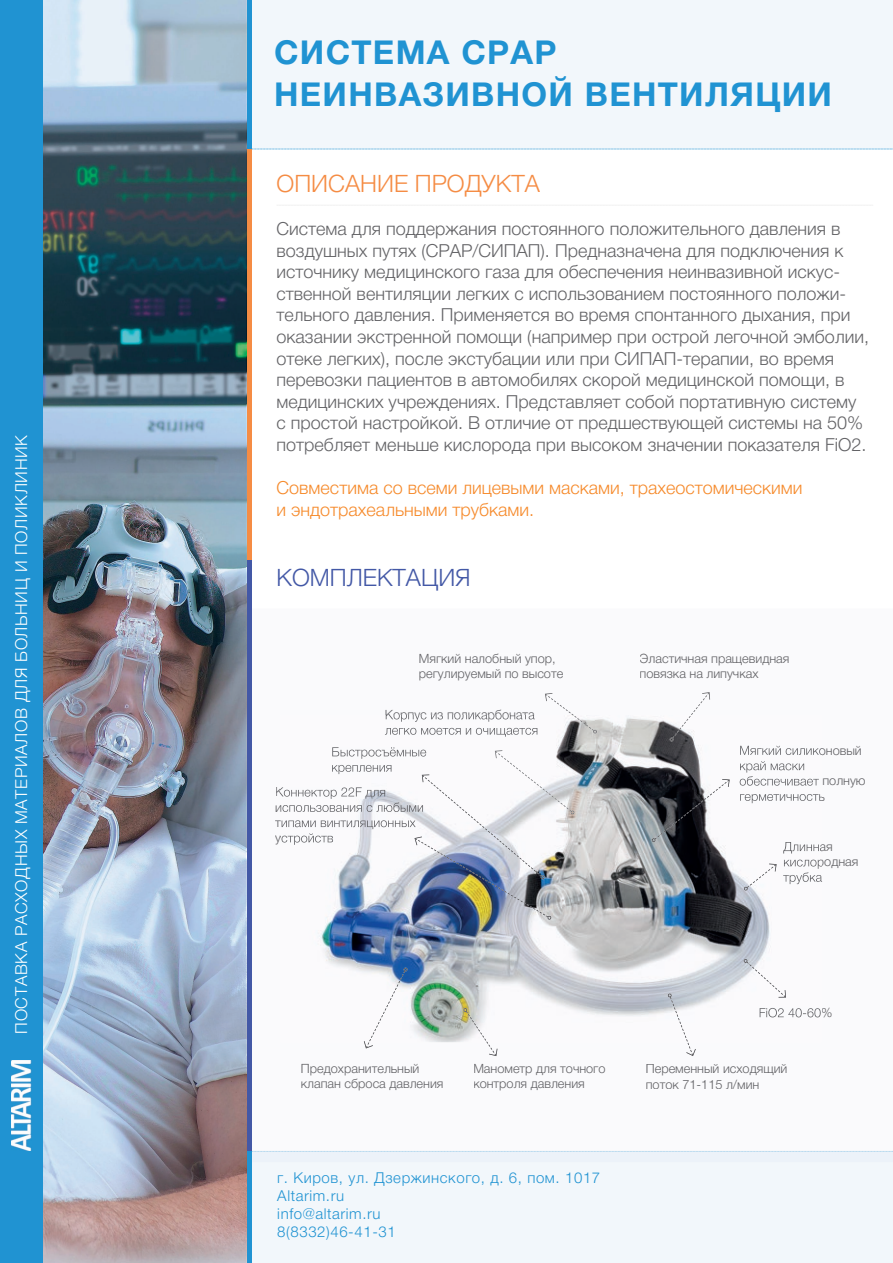
<style>
.page{position:relative;width:893px;height:1263px;background:#fff}
.page>*{position:absolute;margin:0;border:0;box-sizing:border-box;transform-origin:0 0}
.t1{font:700 33px/42px "Helvetica Neue Cyr";letter-spacing:.04em;color:#2093d2}
.t2{font:300 24px "Helvetica Neue Cyr";color:#f58c44}
.t3{font:300 24px "Helvetica Neue Cyr";color:#4358a6}
.t4{font:300 18px/21.6px "Helvetica Neue Cyr";color:#636366}
.t5{font:300 18px/21.6px "Helvetica Neue Cyr";color:#f68a2b}
.t6{font:300 16.5px "Helvetica Neue Cyr";letter-spacing:.04em;color:#fff}
.t7{font:300 15px/18px "Helvetica Neue Cyr";letter-spacing:.04em;color:#2093d2}
.t8{font:300 12.75px/15.3px "Helvetica Neue Cyr";color:#616165}
</style>
<div class="page">
<img style="left:43px;top:0;width:204px;height:1263px">
<hr style="left:43px;top:1262px;width:203px;height:1px;background:#e8f1f9">
<div style="left:252px;top:0;width:641px;height:149px;background:#f2f7fb"></div>
<div style="left:252px;top:1162px;width:641px;height:101px;background:#f2f7fb"></div>
<div style="left:0;top:0;width:43px;height:1263px;background:#2093d2"></div>
<img style="left:11px;top:1060px;width:20px;height:91px">
<svg style="left:277px;top:205px;width:594px;height:1px"></svg>
<hr style="left:248px;top:1151px;width:4px;height:112px;background:#2093d2">
<hr style="left:248px;top:0;width:4px;height:149px;background:#2093d2">
<hr style="left:248px;top:560px;width:4px;height:591px;background:#4358a6">
<hr style="left:248px;top:149px;width:4px;height:411px;background:#f58c44">
<svg style="left:252px;top:149px;width:641px;height:1px"></svg>
<hr style="left:252px;top:608px;width:1px;height:543px;background:#4358a6">
<svg style="left:252px;top:1151px;width:641px;height:11px"></svg>
<img style="left:318px;top:715px;width:504px;height:327px">
<div style="left:640px;top:654px;width:149px;height:11px;background:#fafafc"></div>
<div style="left:640px;top:671px;width:118px;height:10px;background:#fafafc"></div>
<div style="left:420px;top:654px;width:136px;height:11px;background:#fafafc"></div>
<div style="left:420px;top:669px;width:143px;height:12px;background:#fafafc"></div>
<img style="left:332px;top:747px;width:94px;height:12px">
<img style="left:332px;top:765px;width:59px;height:9px">
<hr style="left:276px;top:787px;width:4px;height:12px;background:#fafafc">
<img style="left:280px;top:787px;width:105px;height:12px">
<hr style="left:276px;top:802px;width:4px;height:10px;background:#fafafc">
<img style="left:280px;top:802px;width:134px;height:10px">
<div style="left:275px;top:820px;width:5px;height:9px;background:#fafafc"></div>
<img style="left:280px;top:820px;width:134px;height:9px">
<div style="left:275px;top:833px;width:5px;height:12px;background:#fafafc"></div>
<img style="left:280px;top:833px;width:53px;height:12px">
<div style="left:302px;top:1064px;width:117px;height:11px;background:#fafafc"></div>
<div style="left:302px;top:1079px;width:141px;height:12px;background:#fafafc"></div>
<div style="left:474px;top:1064px;width:131px;height:11px;background:#fafafc"></div>
<div style="left:474px;top:1081px;width:110px;height:10px;background:#fafafc"></div>
<div style="left:647px;top:1064px;width:140px;height:12px;background:#fafafc"></div>
<div style="left:646px;top:1079px;width:113px;height:10px;background:#fafafc"></div>
<div style="left:822px;top:1008px;width:10px;height:10px;background:#fafafc"></div>
<img style="left:760px;top:1008px;width:62px;height:10px">
<div style="left:822px;top:842px;width:10px;height:11px;background:#fafafc"></div>
<img style="left:783px;top:842px;width:39px;height:11px">
<div style="left:822px;top:860px;width:36px;height:9px;background:#fafafc"></div>
<img style="left:784px;top:860px;width:38px;height:9px">
<img style="left:783px;top:872px;width:39px;height:12px">
<div style="left:822px;top:746px;width:40px;height:9px;background:#fafafc"></div>
<img style="left:740px;top:746px;width:82px;height:9px">
<img style="left:740px;top:761px;width:64px;height:12px">
<div style="left:822px;top:776px;width:44px;height:12px;background:#fafafc"></div>
<img style="left:740px;top:776px;width:82px;height:12px">
<img style="left:740px;top:794px;width:82px;height:9px">
<div style="left:386px;top:710px;width:149px;height:5px;background:#fafafc"></div>
<img style="left:386px;top:715px;width:149px;height:7px">
<img style="left:385px;top:728px;width:152px;height:9px">
<svg style="left:463px;top:1008px;width:34px;height:48px"></svg>
<svg style="left:744px;top:959px;width:42px;height:39px"></svg>
<svg style="left:744px;top:863px;width:33px;height:28px"></svg>
<img style="left:672px;top:715px;width:20px;height:23px">
<svg style="left:691px;top:692px;width:19px;height:23px"></svg>
<img style="left:572px;top:715px;width:22px;height:16px">
<svg style="left:593px;top:730px;width:4px;height:3px"></svg>
<svg style="left:545px;top:693px;width:29px;height:22px"></svg>
<img style="left:496px;top:751px;width:75px;height:60px">
<svg style="left:571px;top:810px;width:4px;height:4px"></svg>
<svg style="left:495px;top:750px;width:7px;height:8px"></svg>
<img style="left:551px;top:839px;width:104px;height:80px">
<img style="left:414px;top:774px;width:137px;height:146px">
<svg style="left:651px;top:779px;width:79px;height:63px"></svg>
<svg style="left:668px;top:993px;width:28px;height:63px"></svg>
<svg style="left:364px;top:967px;width:44px;height:81px"></svg>
<p class="t6" style="left:12px;top:1034px;width:600px;rotate:-90deg">ПОСТАВКА РАСХОДНЫХ МАТЕРИАЛОВ ДЛЯ БОЛЬНИЦ И ПОЛИКЛИНИК</p>
<h1 class="t1" style="left:274px;top:32px;width:559px">СИСТЕМА CPAP<br>НЕИНВАЗИВНОЙ ВЕНТИЛЯЦИИ</h1>
<h2 class="t2" style="left:277px;top:171px;width:265px">ОПИСАНИЕ ПРОДУКТА</h2>
<p class="t4" style="left:277px;top:218px;width:594px">Система для поддержания постоянного положительного давления в воздушных путях (CPAP/СИПАП). Предназначена для подключения к источнику медицинского газа для обеспечения неинвазивной искус&shy;ственной вентиляции легких с использованием постоянного положи&shy;тельного давления. Применяется во время спонтанного дыхания, при оказании экстренной помощи (например при острой легочной эмболии, отеке легких), после экстубации или при СИПАП-терапии, во время перевозки пациентов в автомобилях скорой медицинской помощи, в медицинских учреждениях. Представляет собой портативную систему с простой настройкой. В отличие от предшествующей системы на 50% потребляет меньше кислорода при высоком значении показателя FiO2.</p>
<p class="t5" style="left:277px;top:477px;width:527px">Совместима со всеми лицевыми масками, трахеостомическими и эндотрахеальными трубками.</p>
<h2 class="t3" style="left:277px;top:565px;width:195px">КОМПЛЕКТАЦИЯ</h2>
<p class="t8" style="left:419px;top:651px;width:146px">Мягкий налобный упор, регулируемый по высоте</p>
<p class="t8" style="left:385px;top:707px;width:152px">Корпус из поликарбоната</p>
<p class="t8" style="left:640px;top:651px;width:151px">Эластичная пращевидная повязка на липучках</p>
<p class="t8" style="left:783px;top:854px;width:77px">кислородная</p>
<p class="t8" style="left:301px;top:1061px;width:144px">Предохранительный клапан сброса давления</p>
<p class="t8" style="left:473px;top:1061px;width:134px">Манометр для точного контроля давления</p>
<p class="t8" style="left:646px;top:1061px;width:143px">Переменный исходящий поток 71-115 л/мин</p>
<p class="t7" style="left:277px;top:1169px;width:324px">г. Киров, ул. Дзержинского, д. 6, пом. 1017<br>Altarim.ru<br>info@altarim.ru<br>8(8332)46-41-31</p>
</div>
